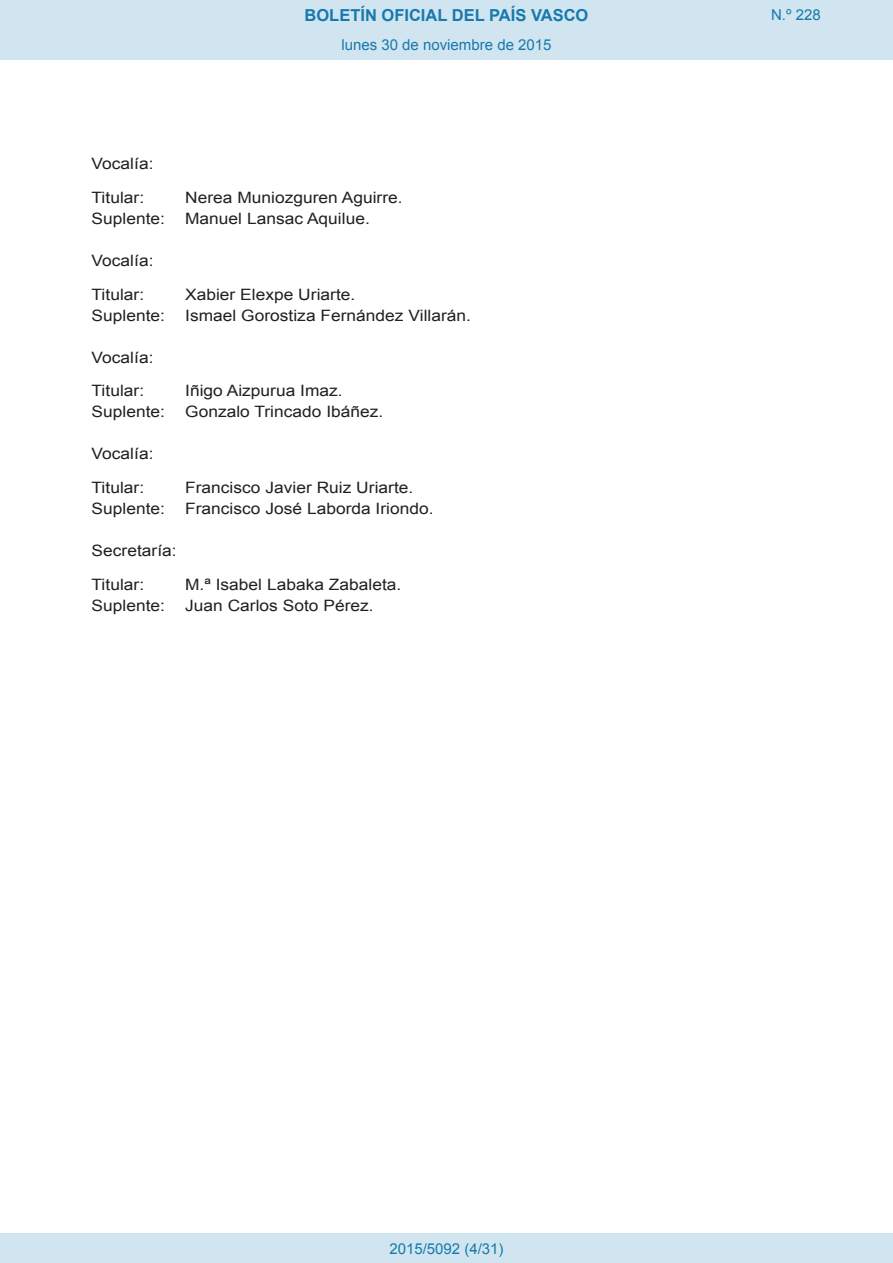
<style>
.page{position:relative;width:893px;height:1263px;background:#fff}
.page>*{position:absolute;margin:0;border:0;box-sizing:border-box;transform-origin:0 0}
.t1{font:700 16.5px "Arial";color:#1879ad}
.BOPVLista{font:15.6px "Arial";color:#231f20;scale:1.11 1}
.BOPVDetalle{font:15.6px "Arial";color:#231f20;scale:1.11 1}
.Paginacion_Centro{font:15px "Arial";color:#1879ad}
</style>
<div class="page">
<div style="left:0;top:0;width:893px;height:60px;background:#d0e5f0"></div>
<div style="left:0;top:1233px;width:893px;height:30px;background:#d0e5f0"></div>
<p class="t1" style="left:305px;top:4px;width:285px">BOLETÍN OFICIAL DEL PAÍS VASCO</p>
<p class="Paginacion_Centro" style="left:341px;top:35px;width:212px">lunes 30 de noviembre de 2015</p>
<p class="BOPVDetalle" style="left:92px;top:153px;width:57px">Vocalía:</p>
<p class="BOPVLista" style="left:92px;top:187px;width:49px">Titular:</p>
<p class="BOPVLista" style="left:185px;top:187px;width:197px">Nerea Muniozguren Aguirre.</p>
<p class="BOPVLista" style="left:92px;top:208px;width:68px">Suplente:</p>
<p class="BOPVLista" style="left:185px;top:208px;width:168px">Manuel Lansac Aquilue.</p>
<p class="BOPVDetalle" style="left:92px;top:250px;width:57px">Vocalía:</p>
<p class="BOPVLista" style="left:92px;top:284px;width:49px">Titular:</p>
<p class="BOPVLista" style="left:185px;top:284px;width:155px">Xabier Elexpe Uriarte.</p>
<p class="BOPVLista" style="left:92px;top:305px;width:68px">Suplente:</p>
<p class="BOPVLista" style="left:185px;top:305px;width:259px">Ismael Gorostiza Fernández Villarán.</p>
<p class="BOPVDetalle" style="left:92px;top:347px;width:57px">Vocalía:</p>
<p class="BOPVLista" style="left:92px;top:381px;width:49px">Titular:</p>
<p class="BOPVLista" style="left:185px;top:381px;width:144px">Iñigo Aizpurua Imaz.</p>
<p class="BOPVLista" style="left:92px;top:402px;width:68px">Suplente:</p>
<p class="BOPVLista" style="left:185px;top:402px;width:180px">Gonzalo Trincado Ibáñez.</p>
<p class="BOPVDetalle" style="left:92px;top:444px;width:57px">Vocalía:</p>
<p class="BOPVLista" style="left:92px;top:477px;width:49px">Titular:</p>
<p class="BOPVLista" style="left:185px;top:477px;width:207px">Francisco Javier Ruiz Uriarte.</p>
<p class="BOPVLista" style="left:92px;top:498px;width:68px">Suplente:</p>
<p class="BOPVLista" style="left:185px;top:498px;width:225px">Francisco José Laborda Iriondo.</p>
<p class="BOPVDetalle" style="left:92px;top:540px;width:78px">Secretaría:</p>
<p class="BOPVLista" style="left:92px;top:574px;width:49px">Titular:</p>
<p class="BOPVLista" style="left:185px;top:574px;width:196px">M.ª Isabel Labaka Zabaleta.</p>
<p class="BOPVLista" style="left:92px;top:595px;width:68px">Suplente:</p>
<p class="BOPVLista" style="left:185px;top:595px;width:171px">Juan Carlos Soto Pérez.</p>
<p class="Paginacion_Centro" style="left:771px;top:5px;width:51px">N.º 228</p>
<p class="Paginacion_Centro" style="left:389px;top:1238px;width:116px">2015/5092 (4/31)</p>
</div>
